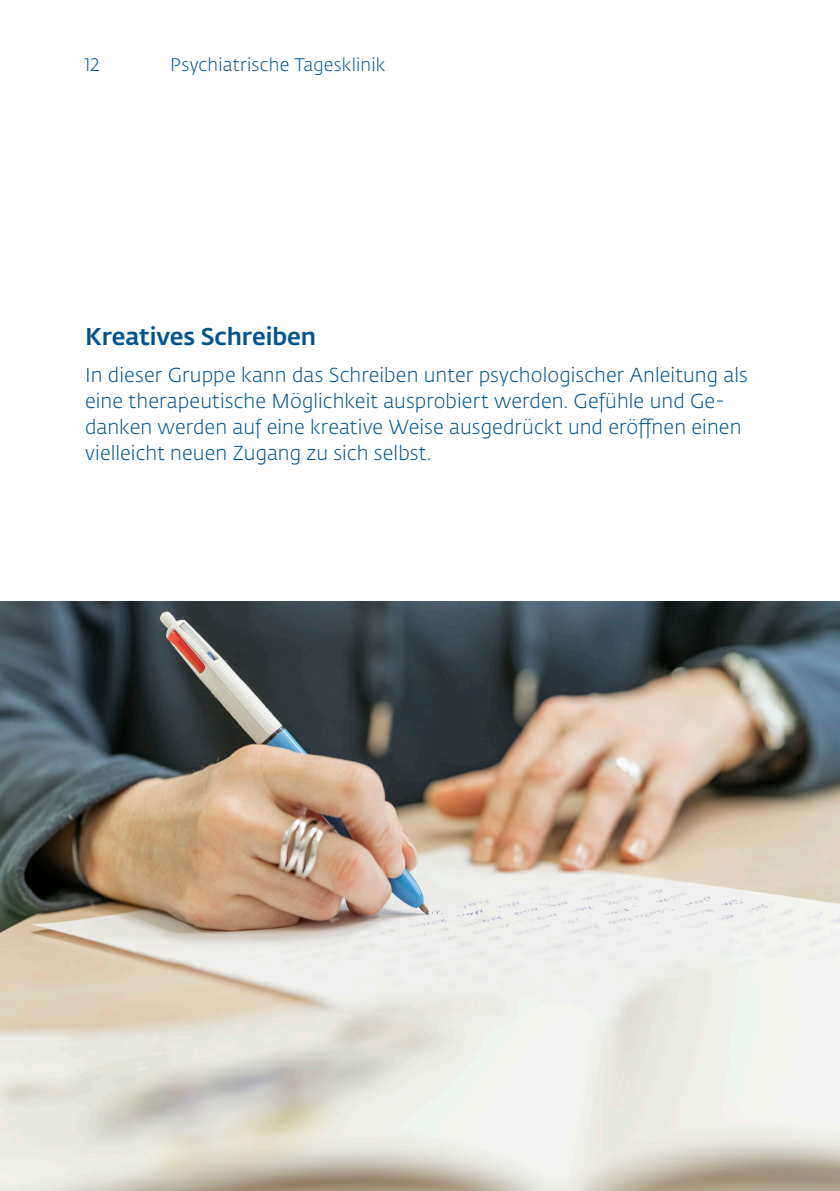
<style>
.page{position:relative;width:840px;height:1191px;background:#fff}
.page>*{position:absolute;margin:0;border:0;box-sizing:border-box;transform-origin:0 0}
.Subheadline_1_1{font:500 24px "Fedra Sans Std";letter-spacing:-.005em;color:#00548e}
.Fließtext{font:300 20px/26px "Fedra Sans Std";letter-spacing:.005em;color:#00548e}
.t1{font:300 18px "Fedra Sans Std";letter-spacing:.01em;color:#00548e}
</style>
<div class="page">
<img style="left:0;top:601px;width:839px;height:590px">
<p class="t1" style="left:85px;top:54px;width:16px">12</p>
<p class="t1" style="left:170px;top:54px;width:216px">Psychiatrische Tagesklinik</p>
<p class="Subheadline_1_1" style="left:85px;top:322px;width:232px">Kreatives Schreiben</p>
<p class="Fließtext" style="left:85px;top:363px;width:663px">In dieser Gruppe kann das Schreiben unter psychologischer Anleitung als eine therapeutische Möglichkeit ausprobiert werden. Gefühle und Ge&shy;danken werden auf eine kreative Weise ausgedrückt und eröffnen einen vielleicht neuen Zugang zu sich selbst.</p>
</div>
